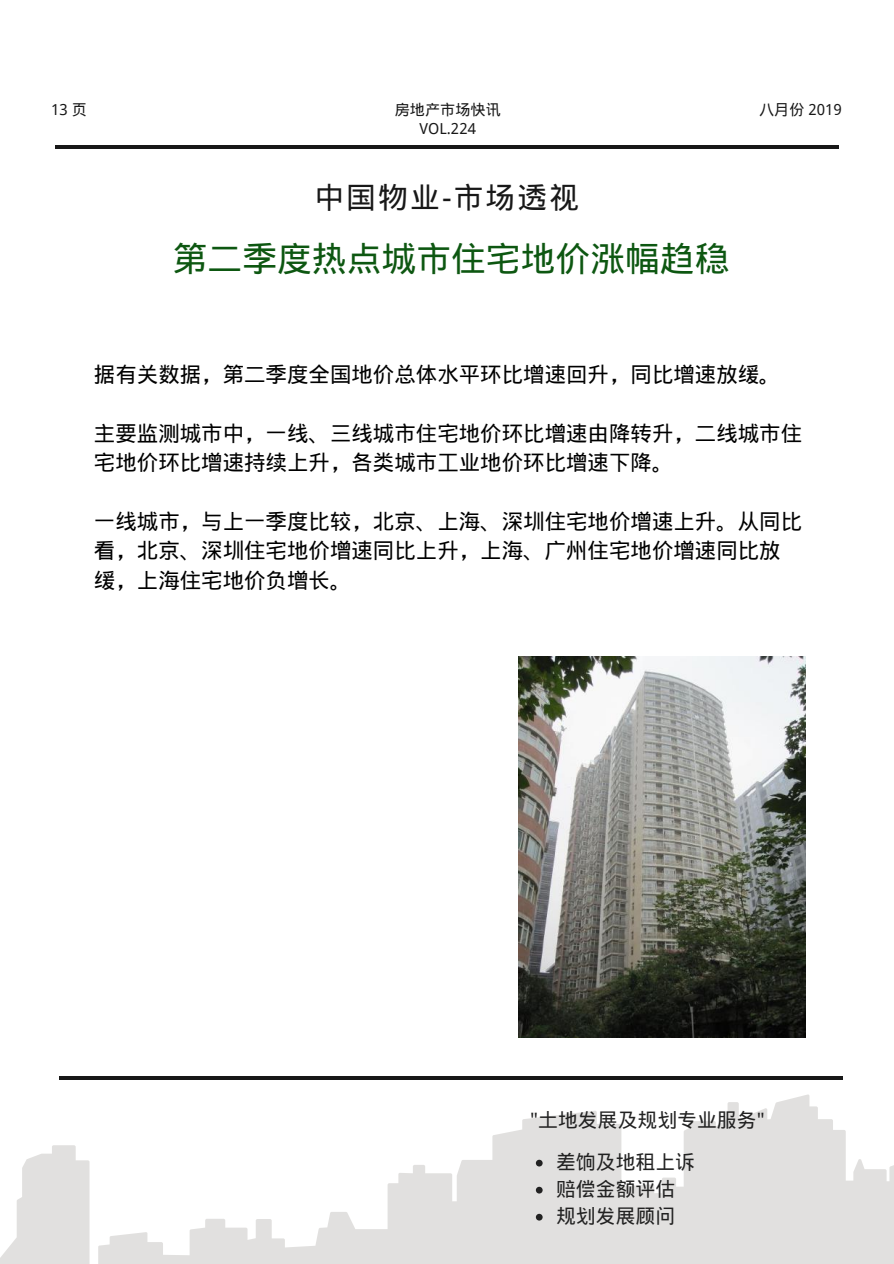
<style>
.page{position:relative;width:894px;height:1264px;background:#fff}
.page>*{position:absolute;margin:0;border:0;box-sizing:border-box;transform-origin:0 0}
.t1{font:34.8px "Wen Quan Yi Micro Hei";color:#0d5711}
.t2{font:29.85px "Wen Quan Yi Micro Hei";letter-spacing:.07em;color:#181818}
.t3{font:21.45px/29.2px "Wen Quan Yi Micro Hei";color:#000}
.t4{font:19.8px/41.5px "Wen Quan Yi Micro Hei";color:#222}
.t5{font:15.15px "Wen Quan Yi Micro Hei";color:#181818}
</style>
<div class="page">
<hr style="left:55px;top:146px;width:783px;height:3px;background:#181818">
<hr style="left:59px;top:1076px;width:783px;height:3px;background:#181818">
<svg style="left:0;top:1098px;width:893px;height:165px;fill:#e1e0df"></svg>
<svg style="left:535px;top:1159px;width:7px;height:7px"></svg>
<svg style="left:535px;top:1186px;width:7px;height:7px"></svg>
<svg style="left:535px;top:1213px;width:7px;height:7px"></svg>
<img style="left:518px;top:656px;width:286px;height:381px">
<p class="t5" style="left:51px;top:101px;width:37px">13 页</p>
<p class="t5" style="left:395px;top:100px;width:107px">房地产市场快讯</p>
<p class="t5" style="left:758px;top:100px;width:84px">八月份 2019</p>
<p class="t5" style="left:419px;top:120px;width:58px">VOL.224</p>
<h2 class="t2" style="left:314px;top:180px;width:266px">中国物业-市场透视</h2>
<h1 class="t1" style="left:173px;top:238px;width:558px">第二季度热点城市住宅地价涨幅趋稳</h1>
<p class="t3" style="left:94px;top:360px;width:688px">据有关数据，第二季度全国地价总体水平环比增速回升，同比增速放缓。</p>
<p class="t3" style="left:94px;top:419px;width:709px">主要监测城市中，一线、三线城市住宅地价环比增速由降转升，二线城市住宅地价环比增速持续上升，各类城市工业地价环比增速下降。</p>
<p class="t3" style="left:94px;top:507px;width:709px">一线城市，与上一季度比较，北京、上海、深圳住宅地价增速上升。从同比看，北京、深圳住宅地价增速同比上升，上海、广州住宅地价增速同比放缓，上海住宅地价负增长。</p>
<p class="t4" style="left:556px;top:1099px;width:210px;text-indent:-26px">"土地发展及规划专业服务"差饷及地租上诉</p>
<p class="t4" style="left:556px;top:1175px;width:121px;line-height:27px">赔偿金额评估规划发展顾问</p>
</div>
